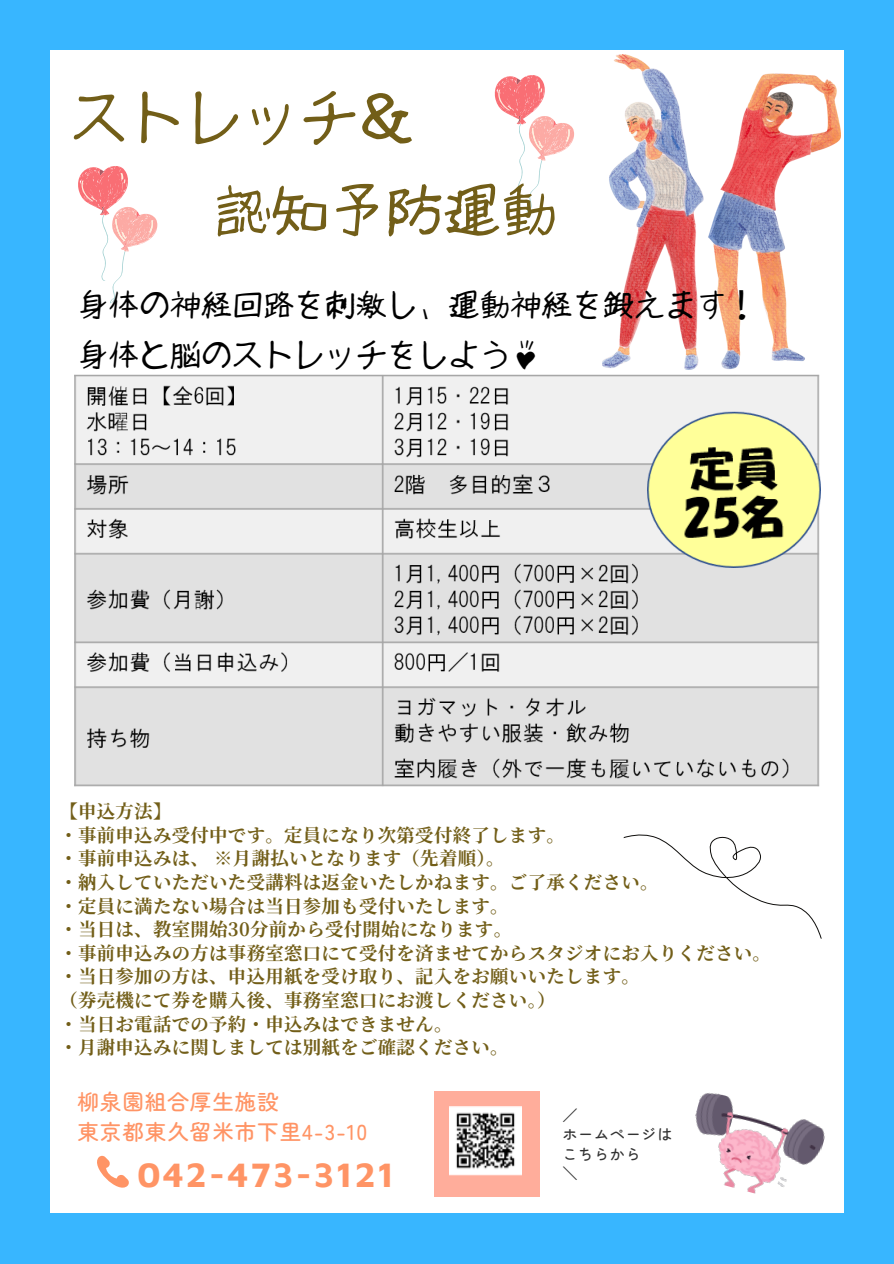
<style>
.page{position:relative;width:894px;height:1264px;background:#fff}
.page>*{position:absolute;margin:0;border:0;box-sizing:border-box;transform-origin:0 0}
.t1{font:57.3px/92.7px "mikachan o";color:#725e18}
.t2{font:700 35.55px "Maven Pro";letter-spacing:.045em;color:#ff9465}
.t3{font:30.9px/49.5px "mikachan o";color:#000}
.t4{font:500 21.45px/29.7px "Zen Maru Gothic";letter-spacing:.045em;color:#ff9465}
.t5{font:700 18.3px/23.7px "Source Han Serif JP";letter-spacing:.02em;color:#725e18}
.t6{font:500 15.15px "Zen Maru Gothic";letter-spacing:.045em;color:#333}
</style>
<div class="page">
<div style="left:0;top:0;width:893px;height:1263px;background:#38b6ff"></div>
<div style="left:50px;top:50px;width:793px;height:1162px;background:#fff"></div>
<div style="left:434px;top:1091px;width:105px;height:105px;background:#ffad9b"></div>
<img style="left:602px;top:55px;width:238px;height:315px">
<img style="left:695px;top:1093px;width:130px;height:101px">
<svg style="left:494px;top:75px;width:80px;height:137px"></svg>
<svg style="left:78px;top:166px;width:79px;height:137px"></svg>
<svg style="left:97px;top:1155px;width:32px;height:33px"></svg>
<img style="left:449px;top:1106px;width:72px;height:68px">
<svg style="left:623px;top:791px;width:221px;height:148px"></svg>
<img style="left:74px;top:375px;width:745px;height:417px">
<img style="left:562px;top:387px;width:282px;height:180px">
<p class="t1" style="left:214px;top:71px;width:345px;text-indent:-143px">ストレッチ＆<br>認知予防運動</p>
<p class="t3" style="left:77px;top:280px;width:681px">身体の神経回路を刺激し、運動神経を鍛えます！身体と脳のストレッチをしよう♪</p>
<p class="t5" style="left:59px;top:798px;width:712px">【申込方法】<br>・事前申込み受付中です。定員になり次第受付終了します。<br>・事前申込みは、 ※月謝払いとなります（先着順）。<br>・納入していただいた受講料は返金いたしかねます。ご了承ください。<br>・定員に満たない場合は当日参加も受付いたします。<br>・当日は、教室開始30分前から受付開始になります。<br>・事前申込みの方は事務室窓口にて受付を済ませてからスタジオにお入りください。・当日参加の方は、申込用紙を受け取り、記入をお願いいたします。<br>（券売機にて券を購入後、事務室窓口にお渡しください。）<br>・当日お電話での予約・申込みはできません。<br>・月謝申込みに関しましては別紙をご確認ください。</p>
<h3 class="t4" style="left:77px;top:1085px;width:291px">柳泉園組合厚生施設<br>東京都東久留米市下里4-3-10</h3>
<p class="t2" style="left:137px;top:1152px;width:259px">042-473-3121</p>
<p class="t6" style="left:562px;top:1103px;width:17px">／</p>
<h5 class="t6" style="left:562px;top:1122px;width:112px">ホームページは</h5>
<h4 class="t6" style="left:562px;top:1141px;width:80px">こちらから</h4>
<p class="t6" style="left:562px;top:1160px;width:17px">＼</p>
</div>
